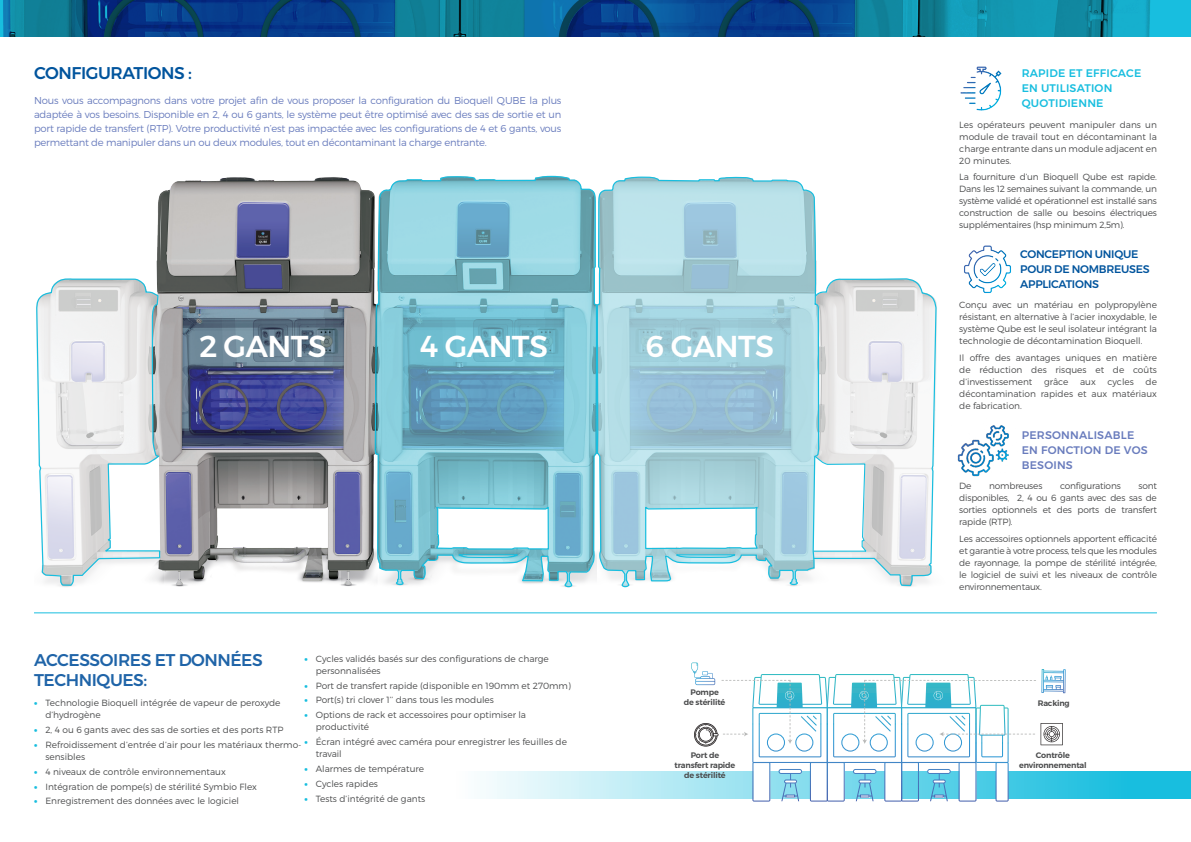
<style>
.page{position:relative;width:1191px;height:842px;background:#fff}
.page>*{position:absolute;margin:0;border:0;box-sizing:border-box;transform-origin:0 0}
.t1{font:500 30.2px "Montserrat";letter-spacing:-.02em;color:#fff}
.t2{font:500 17px/20px "Montserrat";letter-spacing:-.025em;color:#1f64a8}
.t3{font:500 17px "Montserrat";letter-spacing:-.025em;color:#01549d}
.t4{font:500 11px/15px "Montserrat";letter-spacing:-.025em;color:#01549d}
.t5{font:500 11px/15px "Montserrat";letter-spacing:.02em;color:#18bedf}
.t6{font:500 11px/15px "Montserrat";letter-spacing:.02em;color:#697cbd}
.t7{font:300 10px/14px "Montserrat";letter-spacing:-.02em;color:#697cbd;text-align:justify}
.t8{font:300 9px/12px "Montserrat";color:#4b4c4d;text-align:justify}
.t9{font:300 9px "Montserrat";letter-spacing:-.02em;color:#4b4c4d}
.t10{font:600 8px/10px "Montserrat";letter-spacing:-.02em;color:#4b4c4d;text-align:center}
.s1{font-weight:900;color:#18bedf}
</style>
<div class="page">
<svg style="left:0;top:0;width:1191px;height:37px;background:#0b6195"></svg>
<hr style="left:34px;top:612px;width:1123px;height:1px;background:#18bedf">
<img style="left:106px;top:177px;width:268px;height:437px">
<svg style="left:374px;top:0;width:223px;height:772px"></svg>
<svg style="left:596px;top:176px;width:221px;height:596px"></svg>
<svg style="left:675px;top:554px;width:61px;height:5px"></svg>
<svg style="left:812px;top:279px;width:125px;height:383px"></svg>
<svg style="left:812px;top:456px;width:56px;height:96px"></svg>
<img style="left:964px;top:245px;width:47px;height:48px">
<img style="left:957px;top:425px;width:52px;height:52px">
<img style="left:960px;top:66px;width:42px;height:45px">
<svg style="left:36px;top:278px;width:125px;height:319px"></svg>
<svg style="left:486px;top:772px;width:705px;height:27px;background:#8cdeee"></svg>
<svg style="left:691px;top:662px;width:374px;height:140px"></svg>
<h2 class="t3" style="left:34px;top:59px;width:159px">CONFIGURATIONS :</h2>
<p class="t7" style="left:34px;top:93px;width:529px">Nous vous accompagnons dans votre projet afin de vous proposer la configuration du Bioquell QUBE la plus adaptée à vos besoins. Disponible en 2, 4 ou 6 gants, le système peut être optimisé avec des sas de sortie et un port rapide de transfert (RTP). Votre productivité n’est pas impactée avec les configurations de 4 et 6 gants, vous permettant de manipuler dans un ou deux modules, tout en décontaminant la charge entrante.</p>
<h1 class="t1" style="left:199px;top:323px;width:129px">2 GANTS</h1>
<h1 class="t1" style="left:420px;top:323px;width:129px">4 GANTS</h1>
<h1 class="t1" style="left:645px;top:323px;width:130px">6 GANTS</h1>
<p class="t5" style="left:1021px;top:66px;width:121px">RAPIDE ET EFFICACE<br>EN UTILISATION<br>QUOTIDIENNE</p>
<p class="t8" style="left:959px;top:118px;width:199px">Les opérateurs peuvent manipuler dans un module de travail tout en décontaminant la charge entrante dans un module adjacent en 20 minutes.</p>
<p class="t8" style="left:959px;top:171px;width:199px">La fourniture d’un Bioquell Qube est rapide.<br>Dans les 12 semaines suivant la commande, un système validé et opérationnel est installé sans construction de salle ou besoins électriques supplémentaires (hsp minimum 2,5m).</p>
<p class="t4" style="left:1020px;top:246px;width:131px">CONCEPTION UNIQUE<br>POUR DE NOMBREUSES<br>APPLICATIONS</p>
<p class="t8" style="left:959px;top:299px;width:199px">Conçu avec un matériau en polypropylène résistant, en alternative à l’acier inoxydable, le système Qube est le seul isolateur intégrant la technologie de décontamination Bioquell.</p>
<p class="t8" style="left:959px;top:351px;width:199px">Il offre des avantages uniques en matière de réduction des risques et de coûts d’investissement</p>
<p class="t8" style="left:1044px;top:375px;width:26px">grâce</p>
<p class="t8" style="left:1080px;top:375px;width:17px">aux</p>
<p class="t8" style="left:1107px;top:375px;width:28px">cycles</p>
<p class="t8" style="left:959px;top:375px;width:199px;text-indent:186px">de décontamination rapides et aux matériaux de fabrication.</p>
<p class="t6" style="left:1021px;top:427px;width:128px">PERSONNALISABLE<br>EN FONCTION DE VOS<br>BESOINS</p>
<p class="t8" style="left:959px;top:480px;width:14px">De</p>
<p class="t9" style="left:989px;top:480px;width:55px">nombreuses</p>
<p class="t9" style="left:1060px;top:480px;width:62px">configurations</p>
<p class="t8" style="left:959px;top:480px;width:199px;text-indent:179px">sont disponibles, 2, 4 ou 6 gants avec des sas de sorties optionnels et des ports de transfert rapide (RTP).</p>
<p class="t8" style="left:959px;top:532px;width:199px">Les accessoires optionnels apportent efficacité et garantie à votre process, tels que les modules de rayonnage, la pompe de stérilité intégrée, le logiciel de suivi et les niveaux de contrôle environnementaux.</p>
<h2 class="t2" style="left:34px;top:649px;width:230px">ACCESSOIRES ET DONNÉES<br>TECHNIQUES:</h2>
<p class="t8" style="left:45px;top:697px;width:237px;text-indent:-11px"><span class="s1">•</span> Technologie Bioquell intégrée de vapeur de peroxyde d’hydrogène</p>
<p class="t8" style="left:34px;top:724px;width:251px"><span class="s1">•</span> 2, 4 ou 6 gants avec des sas de sorties et des ports RTP</p>
<p class="t8" style="left:45px;top:738px;width:258px;text-indent:-11px"><span class="s1">•</span> Refroidissement d’entrée d’air pour les matériaux thermo&shy;sensibles</p>
<p class="t8" style="left:34px;top:765px;width:193px"><span class="s1">•</span> 4 niveaux de contrôle environnementaux</p>
<p class="t8" style="left:34px;top:780px;width:224px"><span class="s1">•</span> Intégration de pompe(s) de stérilité Symbio Flex</p>
<p class="t8" style="left:34px;top:795px;width:207px"><span class="s1">•</span> Enregistrement des données avec le logiciel</p>
<p class="t8" style="left:316px;top:652px;width:235px;text-indent:-11px"><span class="s1">•</span> Cycles validés basés sur des configurations de charge personnalisées</p>
<p class="t8" style="left:304px;top:679px;width:268px"><span class="s1">•</span> Port de transfert rapide (disponible en 190mm et 270mm)</p>
<p class="t8" style="left:304px;top:694px;width:191px"><span class="s1">•</span> Port(s) tri clover 1’’ dans tous les modules</p>
<p class="t8" style="left:316px;top:709px;width:212px;text-indent:-11px"><span class="s1">•</span> Options de rack et accessoires pour optimiser la productivité</p>
<p class="t8" style="left:316px;top:736px;width:253px;text-indent:-11px"><span class="s1">•</span> Écran intégré avec caméra pour enregistrer les feuilles de travail</p>
<p class="t8" style="left:304px;top:762px;width:121px"><span class="s1">•</span> Alarmes de température</p>
<p class="t8" style="left:304px;top:777px;width:75px"><span class="s1">•</span> Cycles rapides</p>
<p class="t8" style="left:304px;top:792px;width:122px"><span class="s1">•</span> Tests d’intégrité de gants</p>
<p class="t10" style="left:684px;top:687px;width:43px">Pompe<br>de stérilité</p>
<p class="t10" style="left:1037px;top:698px;width:33px">Racking</p>
<p class="t10" style="left:674px;top:750px;width:62px">Port de transfert rapide de stérilité</p>
<p class="t10" style="left:1019px;top:750px;width:69px">Contrôle environnemental</p>
</div>
